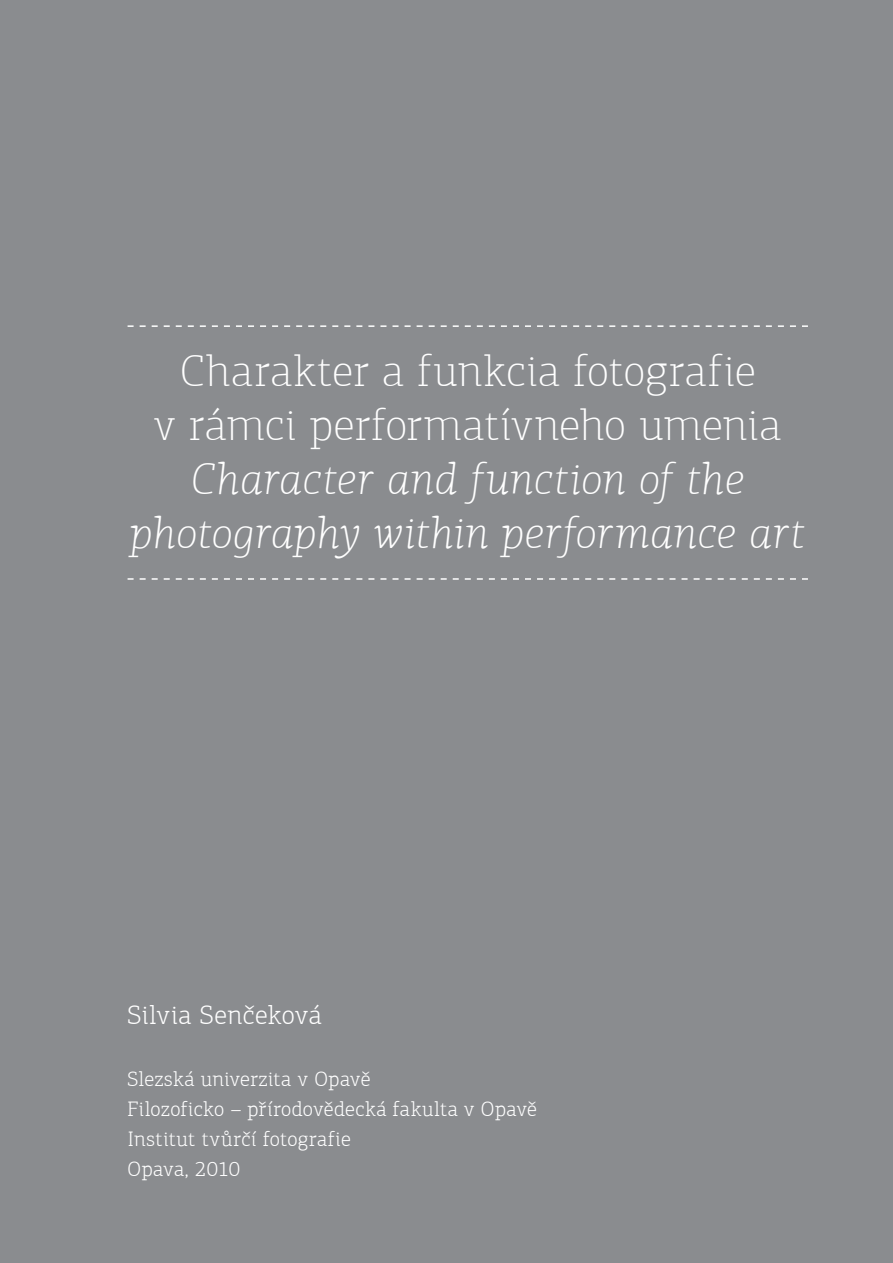
<style>
.page{position:relative;width:893px;height:1263px;background:#8a8c8f}
.page>*{position:absolute;margin:0;border:0;box-sizing:border-box;transform-origin:0 0}
.t1{font:italic 100 45px/54px "PF Agora Slab Pro";letter-spacing:.01em;color:#fff;text-align:center}
.t2{font:100 45px/54px "PF Agora Slab Pro";letter-spacing:.015em;color:#fff;text-align:center}
.t3{font:300 27px "PF Agora Slab Pro";letter-spacing:.02em;color:#fff}
.t4{font:300 21px/30px "PF Agora Slab Pro";letter-spacing:.02em;color:#fff}
</style>
<div class="page">
<svg style="left:128px;top:325px;width:680px;height:2px"></svg>
<svg style="left:128px;top:578px;width:680px;height:2px"></svg>
<h1 class="t2" style="left:154px;top:345px;width:629px">Charakter a funkcia fotografie<br>v rámci performatívneho umenia</h1>
<h1 class="t1" style="left:130px;top:452px;width:676px">Character and function of the photography within performance art</h1>
<p class="t3" style="left:128px;top:999px;width:196px">Silvia Senčeková</p>
<p class="t4" style="left:128px;top:1064px;width:411px">Slezská univerzita v Opavě<br>Filozoficko – přírodovědecká fakulta v Opavě<br>Institut tvůrčí fotografie<br>Opava, 2010</p>
</div>
